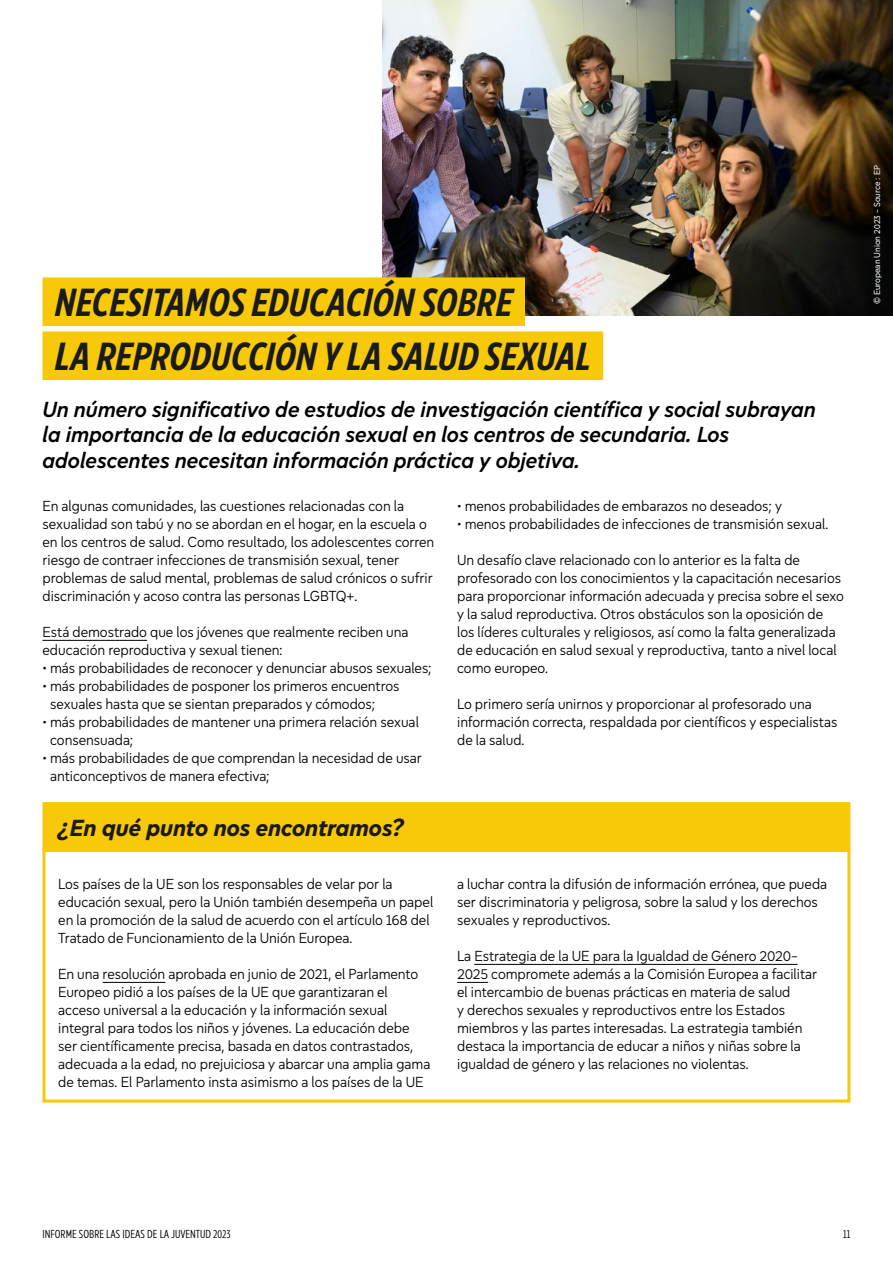
<style>
.page{position:relative;width:893px;height:1263px;background:#fff}
.page>*{position:absolute;margin:0;border:0;box-sizing:border-box;transform-origin:0 0}
.t1{font:italic 700 40.5px/54px "Europea Narrow";color:#1a1a1a}
.t2{font:italic 700 24px "Europea Eco";color:#1a1a1a}
.t3{font:italic 600 22.5px/25.5px "Europea Eco";color:#000}
.t4{font:300 15px/18px "Europea Eco";color:#000}
.t5{font:300 12px "Europea Narrow";color:#000}
.t6{font:9px "Europea Eco";color:#fff}
</style>
<div class="page">
<img style="left:383px;top:0;width:510px;height:316px">
<hr style="left:103px;top:982px;width:62px;height:1px;background:#000">
<hr style="left:474px;top:964px;width:324px;height:1px;background:#000">
<hr style="left:457px;top:982px;width:31px;height:1px;background:#000">
<div style="left:43px;top:849px;width:807px;height:253px;border:3px solid #f7c908"></div>
<div style="left:44px;top:803px;width:805px;height:47px;background:#f7c908"></div>
<div style="left:43px;top:802px;width:807px;height:50px;border:3px solid #f7c908"></div>
<div style="left:43px;top:277px;width:482px;height:49px;background:#f7c908"></div>
<div style="left:43px;top:331px;width:560px;height:49px;background:#f7c908"></div>
<hr style="left:43px;top:640px;width:104px;height:1px;background:#000">
<h1 class="t1" style="left:55px;top:271px;width:537px">NECESITAMOS EDUCACIÓN SOBRE<br>LA REPRODUCCIÓN Y LA SALUD SEXUAL</h1>
<h3 class="t3" style="left:43px;top:394px;width:775px">Un número significativo de estudios de investigación científica y social subrayan la importancia de la educación sexual en los centros de secundaria. Los adolescentes necesitan información práctica y objetiva.</h3>
<p class="t4" style="left:43px;top:495px;width:393px">En algunas comunidades, las cuestiones relacionadas con la sexualidad son tabú y no se abordan en el hogar, en la escuela o en los centros de salud. Como resultado, los adolescentes corren riesgo de contraer infecciones de transmisión sexual, tener problemas de salud mental, problemas de salud crónicos o sufrir discriminación y acoso contra las personas LGBTQ+.</p>
<p class="t4" style="left:43px;top:621px;width:368px">Está demostrado que los jóvenes que realmente reciben una educación reproductiva y sexual tienen:</p>
<p class="t4" style="left:43px;top:657px;width:391px">• más probabilidades de reconocer y denunciar abusos sexuales;</p>
<p class="t4" style="left:50px;top:675px;width:351px;text-indent:-8px">• más probabilidades de posponer los primeros encuentros sexuales hasta que se sientan preparados y cómodos;</p>
<p class="t4" style="left:50px;top:711px;width:370px;text-indent:-8px">• más probabilidades de mantener una primera relación sexual consensuada;</p>
<p class="t4" style="left:50px;top:747px;width:373px;text-indent:-8px">• más probabilidades de que comprendan la necesidad de usar anticonceptivos de manera efectiva;</p>
<p class="t4" style="left:457px;top:495px;width:326px">• menos probabilidades de embarazos no deseados; y</p>
<p class="t4" style="left:457px;top:513px;width:373px">• menos probabilidades de infecciones de transmisión sexual.</p>
<p class="t4" style="left:457px;top:549px;width:388px">Un desafío clave relacionado con lo anterior es la falta de profesorado con los conocimientos y la capacitación necesarios para proporcionar información adecuada y precisa sobre el sexo y la salud reproductiva. Otros obstáculos son la oposición de los líderes culturales y religiosos, así como la falta generalizada de educación en salud sexual y reproductiva, tanto a nivel local como europeo.</p>
<p class="t4" style="left:457px;top:693px;width:382px">Lo primero sería unirnos y proporcionar al profesorado una información correcta, respaldada por científicos y especialistas de la salud.</p>
<h2 class="t2" style="left:58px;top:810px;width:346px">¿En qué punto nos encontramos?</h2>
<p class="t4" style="left:58px;top:873px;width:376px">Los países de la UE son los responsables de velar por la educación sexual, pero la Unión también desempeña un papel en la promoción de la salud de acuerdo con el artículo 168 del Tratado de Funcionamiento de la Unión Europea.</p>
<p class="t4" style="left:58px;top:963px;width:374px">En una resolución aprobada en junio de 2021, el Parlamento Europeo pidió a los países de la UE que garantizaran el acceso universal a la educación y la información sexual integral para todos los niños y jóvenes. La educación debe ser científicamente precisa, basada en datos contrastados, adecuada a la edad, no prejuiciosa y abarcar una amplia gama de temas. El Parlamento insta asimismo a los países de la UE</p>
<p class="t4" style="left:457px;top:873px;width:372px">a luchar contra la difusión de información errónea, que pueda ser discriminatoria y peligrosa, sobre la salud y los derechos sexuales y reproductivos.</p>
<p class="t4" style="left:457px;top:945px;width:362px">La Estrategia de la UE para la Igualdad de Género 2020- 2025 compromete además a la Comisión Europea a facilitar el intercambio de buenas prácticas en materia de salud<br>y derechos sexuales y reproductivos entre los Estados miembros y las partes interesadas. La estrategia también destaca la importancia de educar a niños y niñas sobre la igualdad de género y las relaciones no violentas.</p>
<p class="t6" style="left:871px;top:304px;width:140px;rotate:-90deg">© European Union 2023 - Source : EP</p>
<p class="t5" style="left:43px;top:1225px;width:190px">INFORME SOBRE LAS IDEAS DE LA JUVENTUD 2023</p>
<p class="t5" style="left:843px;top:1225px;width:9px">11</p>
</div>
